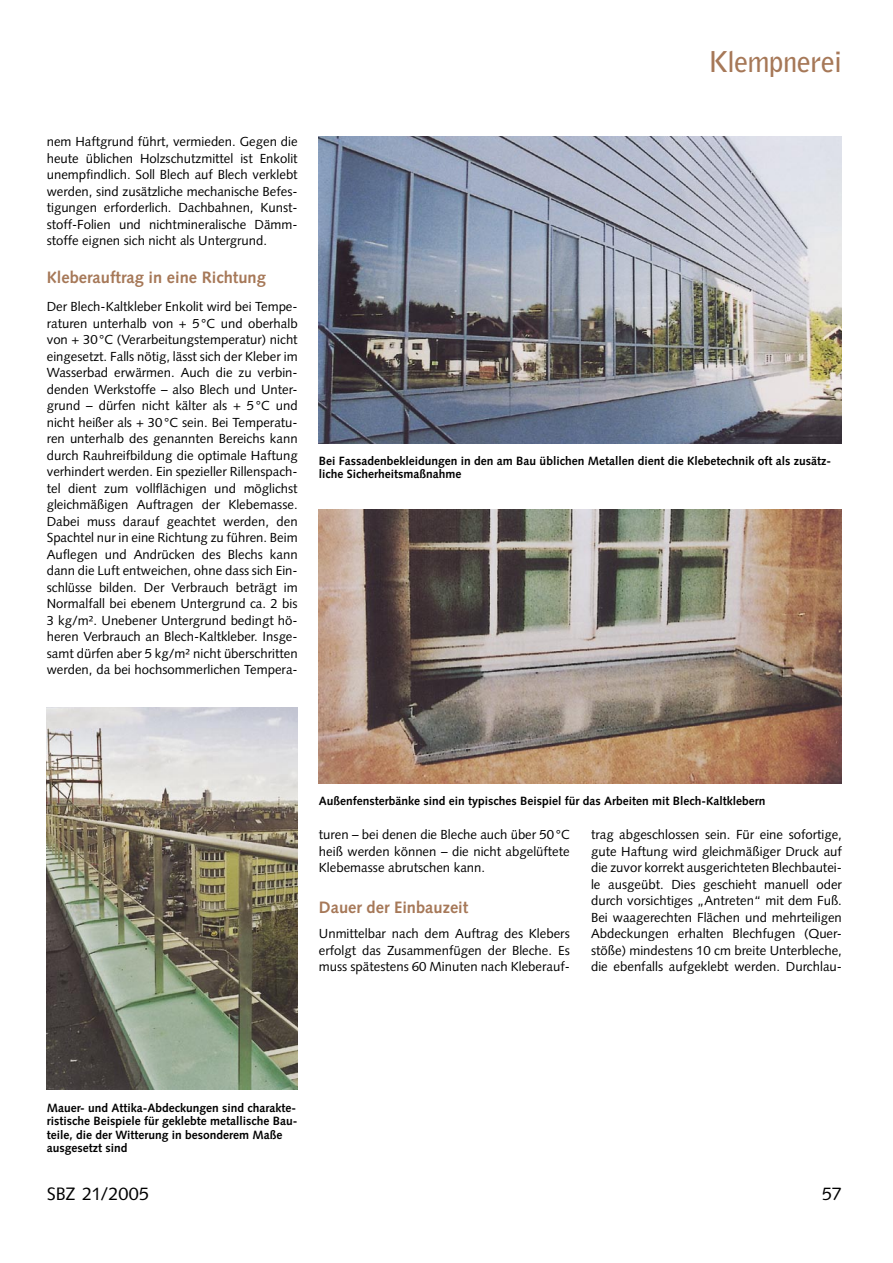
<style>
.page{position:relative;width:893px;height:1263px;background:#fff}
.page>*{position:absolute;margin:0;border:0;box-sizing:border-box;transform-origin:0 0}
.SBZ_00-Rubriken{font:700 28.5px "Bell Gothic Std";letter-spacing:-.02em;color:#a67858}
.t1{font:18px "Syntax LT Std";letter-spacing:-.01em;color:#000}
.SBZ_07-Zwischenüberschrift{font:700 16.5px "Syntax LT Std";color:#a67858}
.SBZ_05-Grundtext{font:13.2px/16.5px "Syntax LT Std";color:#000;text-align:justify}
.SBZ_12-Bildunterschrift{font:700 12px/13.5px "Syntax LT Std";color:#000}
</style>
<div class="page">
<img style="left:47px;top:707px;width:251px;height:382px">
<img style="left:319px;top:136px;width:523px;height:307px">
<img style="left:319px;top:509px;width:523px;height:274px">
<p class="SBZ_00-Rubriken" style="left:708px;top:45px;width:135px">Klempnerei</p>
<p class="SBZ_05-Grundtext" style="left:47px;top:133px;width:252px">nem Haftgrund führt, vermieden. Gegen die heute üblichen Holzschutzmittel ist Enkolit unempfindlich. Soll Blech auf Blech verklebt werden, sind zusätzliche mechanische Befes&shy;tigungen erforderlich. Dachbahnen, Kunst&shy;stoff-Folien und nichtmineralische Dämm&shy;stoffe eignen sich nicht als Untergrund.</p>
<p class="SBZ_07-Zwischenüberschrift" style="left:47px;top:267px;width:221px">Kleberauftrag in eine Richtung</p>
<p class="SBZ_05-Grundtext" style="left:47px;top:298px;width:252px">Der Blech-Kaltkleber Enkolit wird bei Tempe&shy;raturen unterhalb von + 5 °C und oberhalb von + 30 °C (Verarbeitungstemperatur) nicht eingesetzt. Falls nötig, lässt sich der Kleber im Wasserbad erwärmen. Auch die zu verbin&shy;denden Werkstoffe – also Blech und Unter&shy;grund – dürfen nicht kälter als + 5 °C und nicht heißer als + 30 °C sein. Bei Temperatu&shy;ren unterhalb des genannten Bereichs kann durch Rauhreifbildung die optimale Haftung verhindert werden. Ein spezieller Rillenspach&shy;tel dient zum vollflächigen und möglichst gleichmäßigen Auftragen der Klebemasse.<br>Dabei muss darauf geachtet werden, den Spachtel nur in eine Richtung zu führen. Beim Auflegen und Andrücken des Blechs kann dann die Luft entweichen, ohne dass sich Ein&shy;schlüsse bilden. Der Verbrauch beträgt im Normalfall bei ebenem Untergrund ca. 2 bis 3 kg/m². Unebener Untergrund bedingt hö&shy;heren Verbrauch an Blech-Kaltkleber. Insge&shy;samt dürfen aber 5 kg/m² nicht überschritten werden, da bei hochsommerlichen Tempera-</p>
<p class="SBZ_12-Bildunterschrift" style="left:319px;top:454px;width:514px">Bei Fassadenbekleidungen in den am Bau üblichen Metallen dient die Klebetechnik oft als zusätz&shy;liche Sicherheitsmaßnahme</p>
<p class="SBZ_12-Bildunterschrift" style="left:319px;top:794px;width:448px">Außenfensterbänke sind ein typisches Beispiel für das Arbeiten mit Blech-Kaltklebern</p>
<p class="SBZ_05-Grundtext" style="left:319px;top:826px;width:252px">turen – bei denen die Bleche auch über 50 °C heiß werden können – die nicht abgelüftete Klebemasse abrutschen kann.</p>
<p class="SBZ_07-Zwischenüberschrift" style="left:319px;top:897px;width:151px">Dauer der Einbauzeit</p>
<p class="SBZ_05-Grundtext" style="left:319px;top:925px;width:252px">Unmittelbar nach dem Auftrag des Klebers erfolgt das Zusammenfügen der Bleche. Es muss spätestens 60 Minuten nach Kleberauf-</p>
<p class="SBZ_05-Grundtext" style="left:591px;top:826px;width:252px">trag abgeschlossen sein. Für eine sofortige, gute Haftung wird gleichmäßiger Druck auf die zuvor korrekt ausgerichteten Blechbautei&shy;le ausgeübt. Dies geschieht manuell oder durch vorsichtiges „Antreten“ mit dem Fuß.<br>Bei waagerechten Flächen und mehrteiligen Abdeckungen erhalten Blechfugen (Quer&shy;stöße) mindestens 10 cm breite Unterbleche, die ebenfalls aufgeklebt werden. Durchlau-</p>
<p class="SBZ_12-Bildunterschrift" style="left:47px;top:1101px;width:252px">Mauer- und Attika-Abdeckungen sind charakte&shy;ristische Beispiele für geklebte metallische Bau&shy;teile, die der Witterung in besonderem Maße ausgesetzt sind</p>
<p class="t1" style="left:47px;top:1183px;width:104px">SBZ 21/2005</p>
<p class="t1" style="left:822px;top:1183px;width:21px">57</p>
</div>
